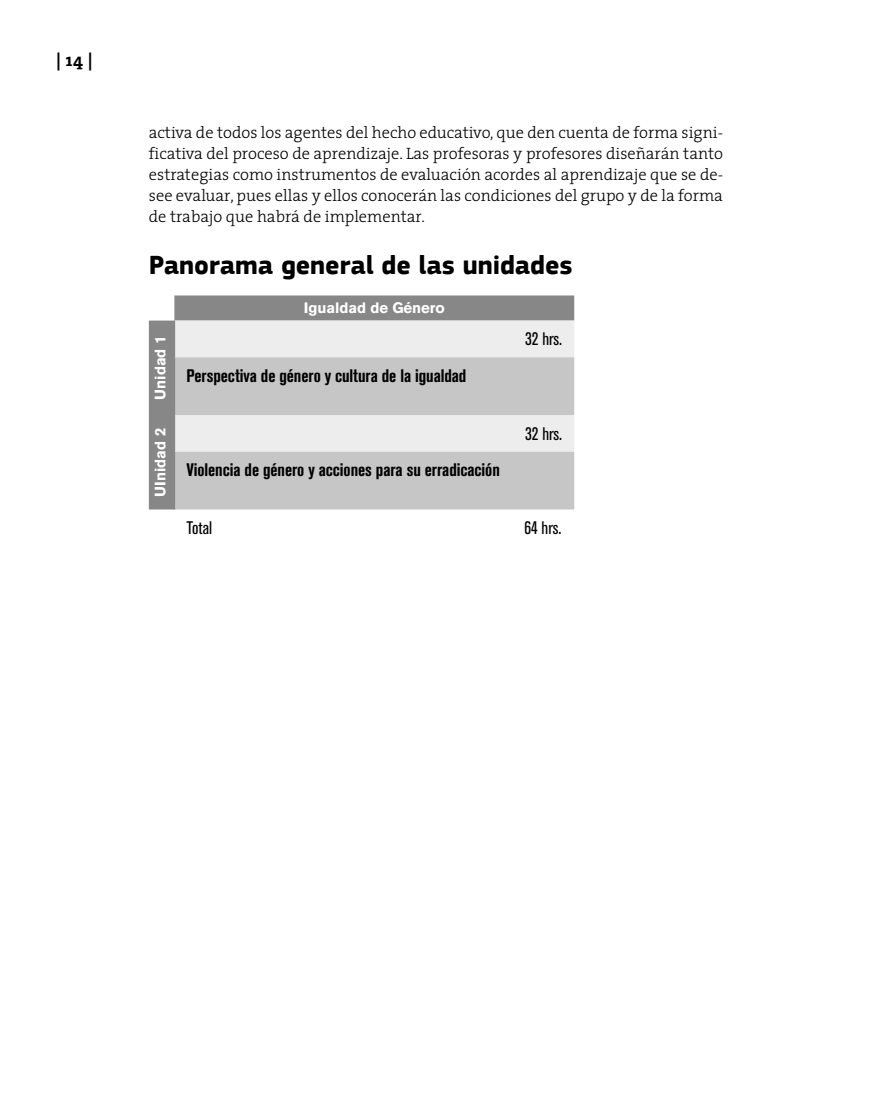
<style>
.page{position:relative;width:872px;height:1106px;background:#fff}
.page>*{position:absolute;margin:0;border:0;box-sizing:border-box;transform-origin:0 0}
.t1{font:700 27px "PF Square Sans Pro";letter-spacing:-.005em;color:#000}
.t2{font:700 condensed 18px "Akzidenz Grotesk BQ";letter-spacing:-.005em;color:#000}
.t3{font:condensed 18px "Akzidenz Grotesk BQ";color:#000}
.t4{font:700 18px "The Serif";color:#000}
.t5{font:300 16.5px/21px "The Serif";color:#000;text-align:justify}
.t6{font:700 15px "Akzidenz Grotesk BQ";letter-spacing:-.005em;color:#fff}
</style>
<div class="page">
<div style="left:149px;top:295px;width:425px;height:214px;background:#878787"></div>
<div style="left:175px;top:320px;width:399px;height:37px;background:#ededed"></div>
<svg style="left:175px;top:357px;width:399px;height:152px;background:#cfcfcf"></svg>
<hr style="left:174px;top:320px;width:1px;height:37px;background:#878787">
<hr style="left:174px;top:357px;width:1px;height:58px;background:#878787">
<hr style="left:174px;top:415px;width:1px;height:37px;background:#878787">
<hr style="left:174px;top:452px;width:1px;height:57px;background:#878787">
<p class="t4" style="left:56px;top:45px;width:38px">|14|</p>
<p class="t5" style="left:149px;top:121px;width:576px">activa de todos los agentes del hecho educativo, que den cuenta de forma signi&shy;ficativa del proceso de aprendizaje. Las profesoras y profesores diseñarán tanto estrategias como instrumentos de evaluación acordes al aprendizaje que se de&shy;see evaluar, pues ellas y ellos conocerán las condiciones del grupo y de la forma de trabajo que habrá de implementar.</p>
<h1 class="t1" style="left:149px;top:249px;width:425px">Panorama general de las unidades</h1>
<p class="t6" style="left:304px;top:299px;width:143px">Igualdad de Género</p>
<p class="t6" style="left:152px;top:400px;width:66px;rotate:-90deg">Unidad 1</p>
<p class="t3" style="left:525px;top:329px;width:39px">32 hrs.</p>
<p class="t2" style="left:186px;top:365px;width:281px">Perspectiva de género y cultura de la igualdad</p>
<p class="t6" style="left:152px;top:496px;width:70px;rotate:-90deg">UInidad 2</p>
<p class="t3" style="left:525px;top:423px;width:39px">32 hrs.</p>
<p class="t2" style="left:186px;top:460px;width:315px">Violencia de género y acciones para su erradicación</p>
<p class="t3" style="left:186px;top:518px;width:27px">Total</p>
<p class="t3" style="left:524px;top:518px;width:39px">64 hrs.</p>
</div>
